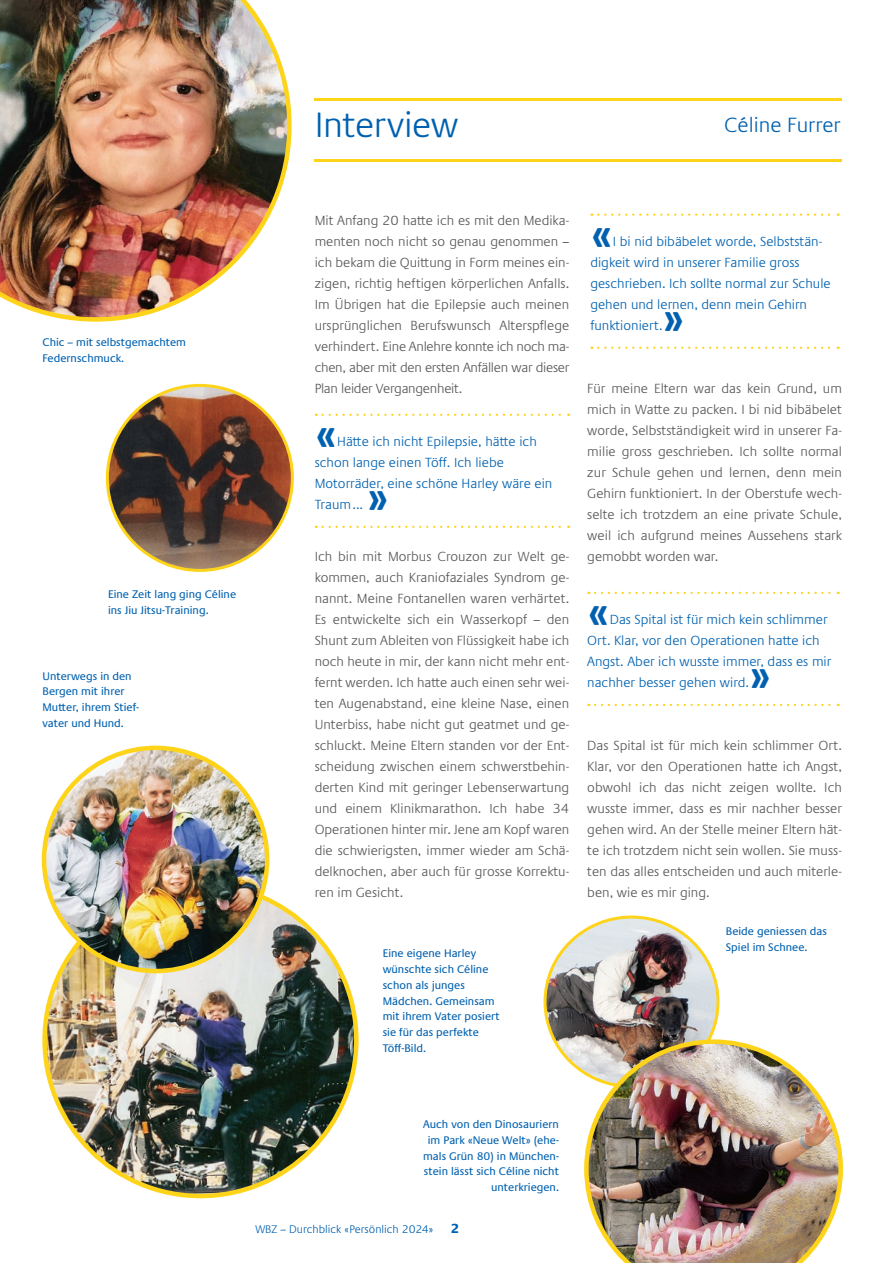
<style>
.page{position:relative;width:893px;height:1263px;background:#fff}
.page>*{position:absolute;margin:0;border:0;box-sizing:border-box;transform-origin:0 0}
.t1{font:700 45px "Praxis LT Pro";color:#0161b0}
.t2{font:300 36px "Praxis LT Pro";letter-spacing:-.01em;color:#0161b0}
.t3{font:300 21px "Praxis LT Pro";color:#0161b0}
.t4{font:300 13.5px/21px "Praxis LT Pro";color:#57585a;text-align:justify}
.t5{font:300 13.5px/21px "Praxis LT Pro";color:#0161b0}
.t6{font:700 13.5px "Praxis LT Pro";color:#0161b0}
.t7{font:11.25px/15.8px "Praxis LT Pro";color:#0161b0}
.t8{font:300 11.25px "Praxis LT Pro";color:#0161b0}
</style>
<div class="page">
<img style="left:45px;top:884px;width:311px;height:312px;border-radius:156px">
<img style="left:107px;top:385px;width:185px;height:185px;border-radius:93px">
<img style="left:545px;top:919px;width:173px;height:156px">
<img style="left:0;top:0;width:292px;height:322px">
<img style="left:44px;top:748px;width:223px;height:223px;border-radius:112px">
<svg style="left:598px;top:214px;width:241px;height:2px"></svg>
<svg style="left:598px;top:347px;width:241px;height:2px"></svg>
<svg style="left:595px;top:592px;width:244px;height:2px"></svg>
<svg style="left:595px;top:704px;width:244px;height:2px"></svg>
<svg style="left:323px;top:414px;width:246px;height:2px"></svg>
<svg style="left:323px;top:526px;width:246px;height:2px"></svg>
<hr style="left:315px;top:159px;width:527px;height:2px;background:#fed41a">
<hr style="left:315px;top:98px;width:527px;height:2px;background:#fed41a">
<img style="left:584px;top:1039px;width:259px;height:224px">
<h2 class="t2" style="left:315px;top:104px;width:145px">Interview</h2>
<h3 class="t3" style="left:724px;top:112px;width:118px">Céline Furrer</h3>
<p class="t7" style="left:43px;top:335px;width:145px">Chic – mit selbstgemachtem<br>Federnschmuck.</p>
<p class="t7" style="left:108px;top:586px;width:130px">Eine Zeit lang ging Céline ins Jiu Jitsu-Training.</p>
<p class="t7" style="left:43px;top:668px;width:98px">Unterwegs in den<br>Bergen mit ihrer<br>Mutter, ihrem Stief&shy;vater und Hund.</p>
<p class="t4" style="left:315px;top:210px;width:256px">Mit Anfang 20 hatte ich es mit den Medika&shy;menten noch nicht so genau genommen – ich bekam die Quittung in Form meines ein&shy;zigen, richtig heftigen körperlichen Anfalls.<br>Im Übrigen hat die Epilepsie auch meinen ursprünglichen Berufswunsch Alterspflege verhindert. Eine Anlehre konnte ich noch ma&shy;chen, aber mit den ersten Anfällen war dieser Plan leider Vergangenheit.</p>
<h1 class="t1" style="left:315px;top:406px;width:24px">«</h1>
<p class="t5" style="left:315px;top:431px;width:239px;text-indent:23px">Hätte ich nicht Epilepsie, hätte ich schon lange einen Töff. Ich liebe<br>Motorräder, eine schöne Harley wäre ein<br>Traum...</p>
<h1 class="t1" style="left:367px;top:469px;width:24px">»</h1>
<p class="t4" style="left:315px;top:546px;width:256px">Ich bin mit Morbus Crouzon zur Welt ge&shy;kommen, auch Kraniofaziales Syndrom ge&shy;nannt. Meine Fontanellen waren verhärtet.<br>Es entwickelte sich ein Wasserkopf – den Shunt zum Ableiten von Flüssigkeit habe ich noch heute in mir, der kann nicht mehr ent&shy;fernt werden. Ich hatte auch einen sehr wei&shy;ten Augenabstand, eine kleine Nase, einen Unterbiss, habe nicht gut geatmet und ge&shy;schluckt. Meine Eltern standen vor der Ent&shy;scheidung zwischen einem schwerstbehin&shy;derten Kind mit geringer Lebenserwartung und einem Klinikmarathon. Ich habe 34<br>Operationen hinter mir. Jene am Kopf waren die schwierigsten, immer wieder am Schä&shy;delknochen, aber auch für grosse Korrektu&shy;ren im Gesicht.</p>
<p class="t7" style="left:383px;top:946px;width:119px">Eine eigene Harley wünschte sich Céline schon als junges<br>Mädchen. Gemeinsam mit ihrem Vater posiert sie für das perfekte<br>Töff-Bild.</p>
<h1 class="t1" style="left:590px;top:206px;width:24px">«</h1>
<p class="t5" style="left:590px;top:231px;width:242px;text-indent:23px">I bi nid bibäbelet worde, Selbststän&shy;digkeit wird in unserer Familie gross geschrieben. Ich sollte normal zur Schule gehen und lernen, denn mein Gehirn funktioniert.</p>
<h1 class="t1" style="left:663px;top:290px;width:24px">»</h1>
<p class="t4" style="left:587px;top:378px;width:256px">Für meine Eltern war das kein Grund, um mich in Watte zu packen. I bi nid bibäbelet worde, Selbstständigkeit wird in unserer Fa&shy;milie gross geschrieben. Ich sollte normal zur Schule gehen und lernen, denn mein Gehirn funktioniert. In der Oberstufe wech&shy;selte ich trotzdem an eine private Schule, weil ich aufgrund meines Aussehens stark gemobbt worden war.</p>
<h1 class="t1" style="left:587px;top:585px;width:24px">«</h1>
<p class="t5" style="left:587px;top:609px;width:246px;text-indent:23px">Das Spital ist für mich kein schlimmer Ort. Klar, vor den Operationen hatte ich Angst. Aber ich wusste immer, dass es mir nachher besser gehen wird.</p>
<h1 class="t1" style="left:749px;top:648px;width:24px">»</h1>
<p class="t4" style="left:587px;top:735px;width:256px">Das Spital ist für mich kein schlimmer Ort.<br>Klar, vor den Operationen hatte ich Angst, obwohl ich das nicht zeigen wollte. Ich wusste immer, dass es mir nachher besser gehen wird. An der Stelle meiner Eltern hät&shy;te ich trotzdem nicht sein wollen. Sie muss&shy;ten das alles entscheiden und auch miterle&shy;ben, wie es mir ging.</p>
<p class="t7" style="left:726px;top:923px;width:103px">Beide geniessen das<br>Spiel im Schnee.</p>
<p class="t7" style="left:423px;top:1116px;width:137px;text-align:right">Auch von den Dinosauriern im Park «Neue Welt» (ehe&shy;mals Grün 80) in München&shy;stein lässt sich Céline nicht unterkriegen.</p>
<p class="t8" style="left:255px;top:1222px;width:180px">WBZ – Durchblick «Persönlich 2024»</p>
<p class="t6" style="left:451px;top:1220px;width:10px">2</p>
</div>
